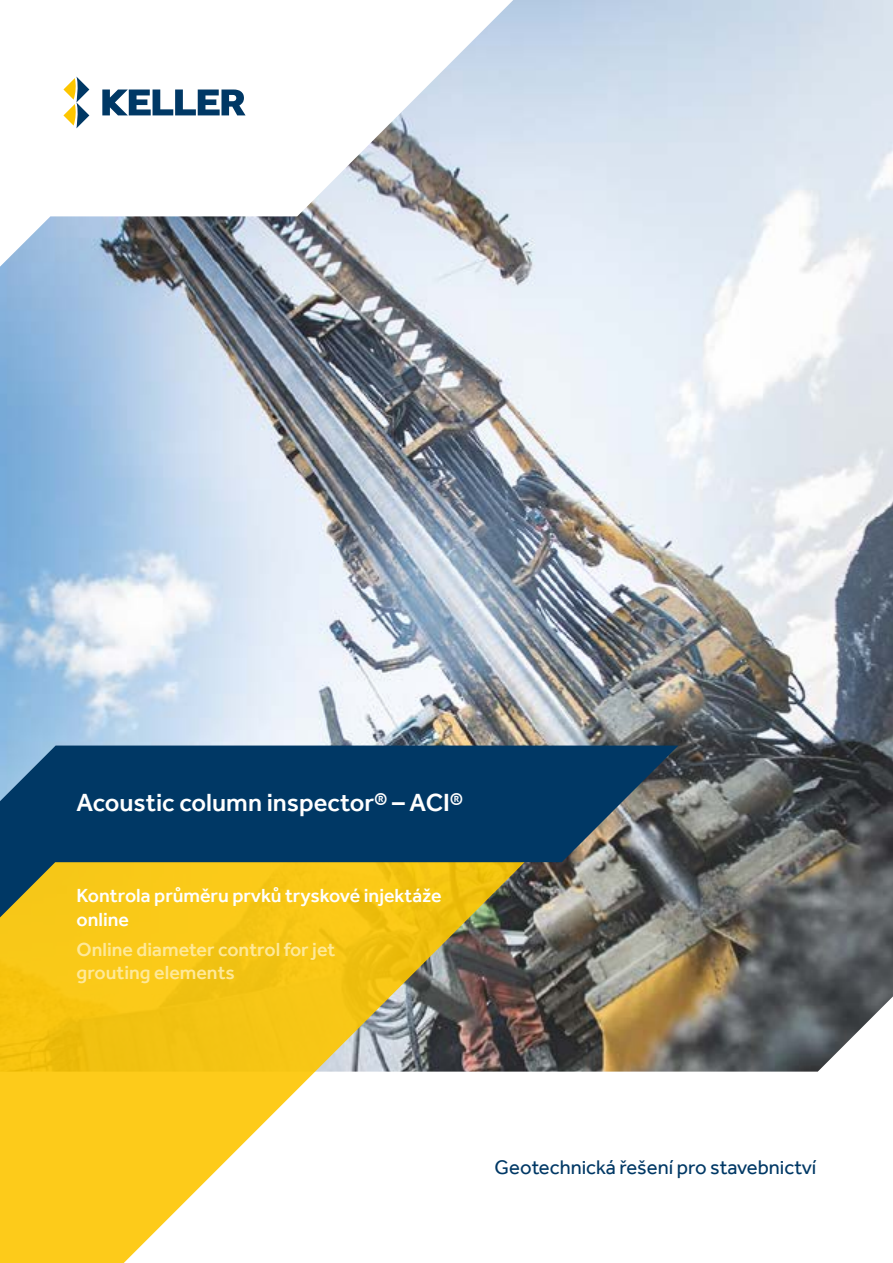
<style>
.page{position:relative;width:893px;height:1263px;background:#fff}
.page>*{position:absolute;margin:0;border:0;box-sizing:border-box;transform-origin:0 0}
.t1{font:500 25.5px "Effra";color:#fff}
.t2{font:20.25px "Effra";color:#003865}
.t3{font:500 19.5px/23.4px "Effra";color:#fff}
.t4{font:500 19.5px/23.4px "Effra";color:#ffe999}
</style>
<div class="page">
<img style="left:0;top:0;width:893px;height:996px">
<svg style="left:0;top:0;width:513px;height:267px"></svg>
<svg style="left:535px;top:996px;width:358px;height:76px;background:#797367"></svg>
<svg style="left:0;top:917px;width:535px;height:346px"></svg>
<svg style="left:0;top:745px;width:678px;height:172px;background:#496256"></svg>
<svg style="left:63px;top:77px;width:26px;height:51px"></svg>
<svg style="left:102px;top:90px;width:144px;height:25px"></svg>
<h1 class="t1" style="left:77px;top:787px;width:388px">Acoustic column inspector® – ACI®</h1>
<p class="t3" style="left:77px;top:884px;width:367px">Kontrola průměru prvků tryskové injektáže online</p>
<p class="t4" style="left:77px;top:937px;width:260px">Online diameter control for jet grouting elements</p>
<p class="t2" style="left:495px;top:1155px;width:323px">Geotechnická řešení pro stavebnictví</p>
</div>
